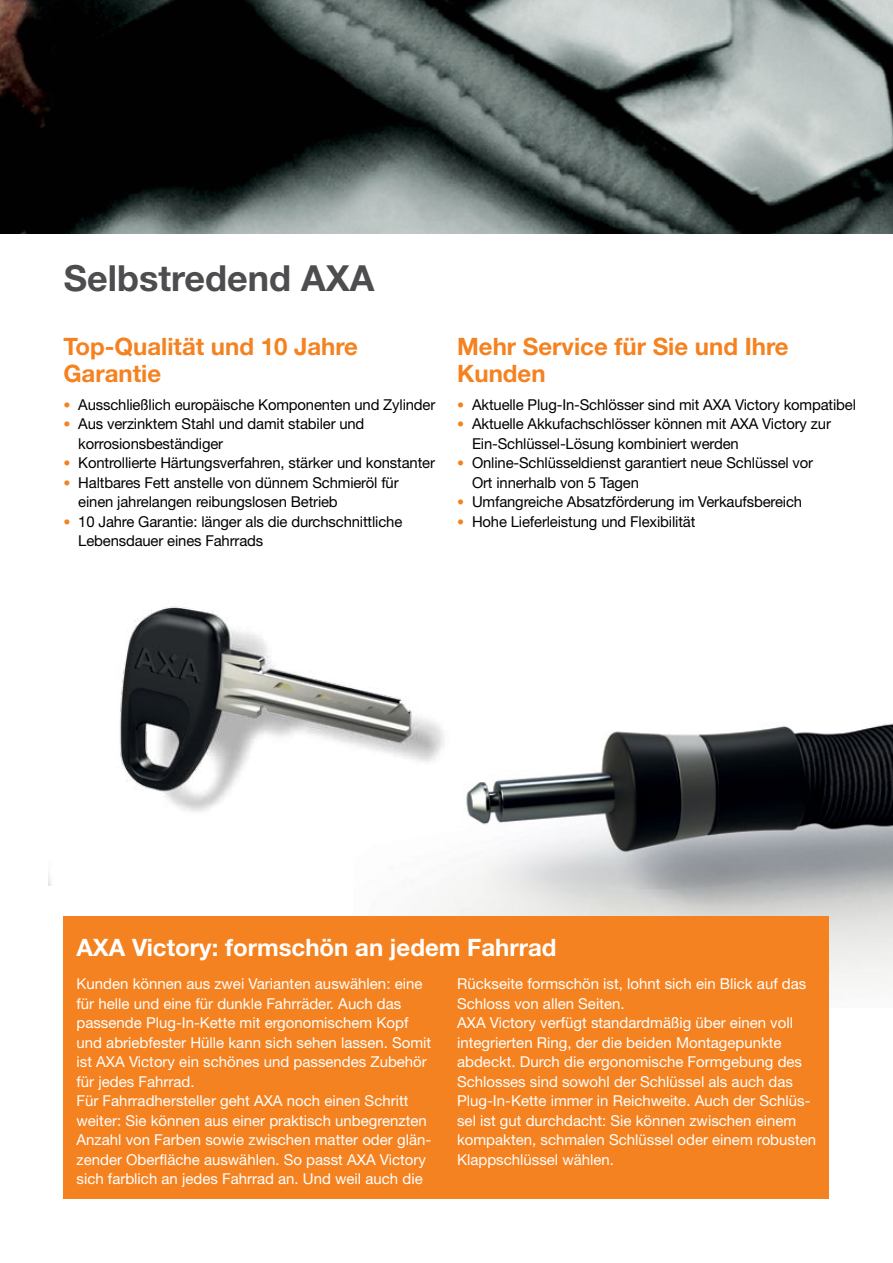
<style>
.page{position:relative;width:893px;height:1263px;background:#fff}
.page>*{position:absolute;margin:0;border:0;box-sizing:border-box;transform-origin:0 0}
.t1{font:700 36px "Helvetica Neue LT Pro";color:#4d4d4f}
.t2{font:700 24px/27px "Helvetica Neue LT Pro";color:#f58220}
.t3{font:700 24px "Helvetica Neue LT Pro";color:#fff}
.t4{font:15px/19.5px "Helvetica Neue LT Pro";color:#fff}
.t5{font:15px/19.5px "Helvetica Neue LT Pro";letter-spacing:-.01em;color:#000}
.s1{font-size:14.25px;color:#f58220}
</style>
<div class="page">
<img style="left:354px;top:723px;width:539px;height:264px">
<img style="left:49px;top:606px;width:448px;height:279px">
<div style="left:64px;top:917px;width:765px;height:282px;background:#f58220"></div>
<img style="left:0;top:0;width:893px;height:234px">
<h1 class="t1" style="left:64px;top:256px;width:312px">Selbstredend AXA</h1>
<h2 class="t2" style="left:63px;top:332px;width:296px">Top-Qualität und 10 Jahre<br>Garantie</h2>
<p class="t5" style="left:63px;top:394px;width:373px"><span class="s1">•</span> Ausschließlich europäische Komponenten und Zylinder</p>
<p class="t5" style="left:78px;top:414px;width:288px;text-indent:-15px"><span class="s1">•</span> Aus verzinktem Stahl und damit stabiler und korrosionsbeständiger</p>
<p class="t5" style="left:63px;top:453px;width:373px"><span class="s1">•</span> Kontrollierte Härtungsverfahren, stärker und konstanter</p>
<p class="t5" style="left:78px;top:472px;width:322px;text-indent:-15px"><span class="s1">•</span> Haltbares Fett anstelle von dünnem Schmieröl für einen jahrelangen reibungslosen Betrieb</p>
<p class="t5" style="left:78px;top:511px;width:326px;text-indent:-15px"><span class="s1">•</span> 10 Jahre Garantie: länger als die durchschnittliche<br>Lebensdauer eines Fahrrads</p>
<h2 class="t2" style="left:457px;top:332px;width:333px">Mehr Service für Sie und Ihre<br>Kunden</h2>
<p class="t5" style="left:457px;top:394px;width:400px"><span class="s1">•</span> Aktuelle Plug-In-Schlösser sind mit AXA Victory kompatibel</p>
<p class="t5" style="left:472px;top:414px;width:360px;text-indent:-15px"><span class="s1">•</span> Aktuelle Akkufachschlösser können mit AXA Victory zur<br>Ein-Schlüssel-Lösung kombiniert werden</p>
<p class="t5" style="left:472px;top:453px;width:343px;text-indent:-15px"><span class="s1">•</span> Online-Schlüsseldienst garantiert neue Schlüssel vor<br>Ort innerhalb von 5 Tagen</p>
<p class="t5" style="left:457px;top:492px;width:346px"><span class="s1">•</span> Umfangreiche Absatzförderung im Verkaufsbereich</p>
<p class="t5" style="left:457px;top:511px;width:240px"><span class="s1">•</span> Hohe Lieferleistung und Flexibilität</p>
<h2 class="t3" style="left:77px;top:932px;width:482px">AXA Victory: formschön an jedem Fahrrad</h2>
<p class="t4" style="left:77px;top:973px;width:356px">Kunden können aus zwei Varianten auswählen: eine für helle und eine für dunkle Fahrräder. Auch das passende Plug-In-Kette mit ergonomischem Kopf und abriebfester Hülle kann sich sehen lassen. Somit ist AXA Victory ein schönes und passendes Zubehör für jedes Fahrrad.<br>Für Fahrradhersteller geht AXA noch einen Schritt weiter: Sie können aus einer praktisch unbegrenzten Anzahl von Farben sowie zwischen matter oder glän&shy;zender Oberfläche auswählen. So passt AXA Victory sich farblich an jedes Fahrrad an. Und weil auch die</p>
<p class="t4" style="left:457px;top:973px;width:361px">Rückseite formschön ist, lohnt sich ein Blick auf das Schloss von allen Seiten.<br>AXA Victory verfügt standardmäßig über einen voll integrierten Ring, der die beiden Montagepunkte abdeckt. Durch die ergonomische Formgebung des Schlosses sind sowohl der Schlüssel als auch das Plug-In-Kette immer in Reichweite. Auch der Schlüs&shy;sel ist gut durchdacht: Sie können zwischen einem kompakten, schmalen Schlüssel oder einem robusten Klappschlüssel wählen.</p>
</div>
